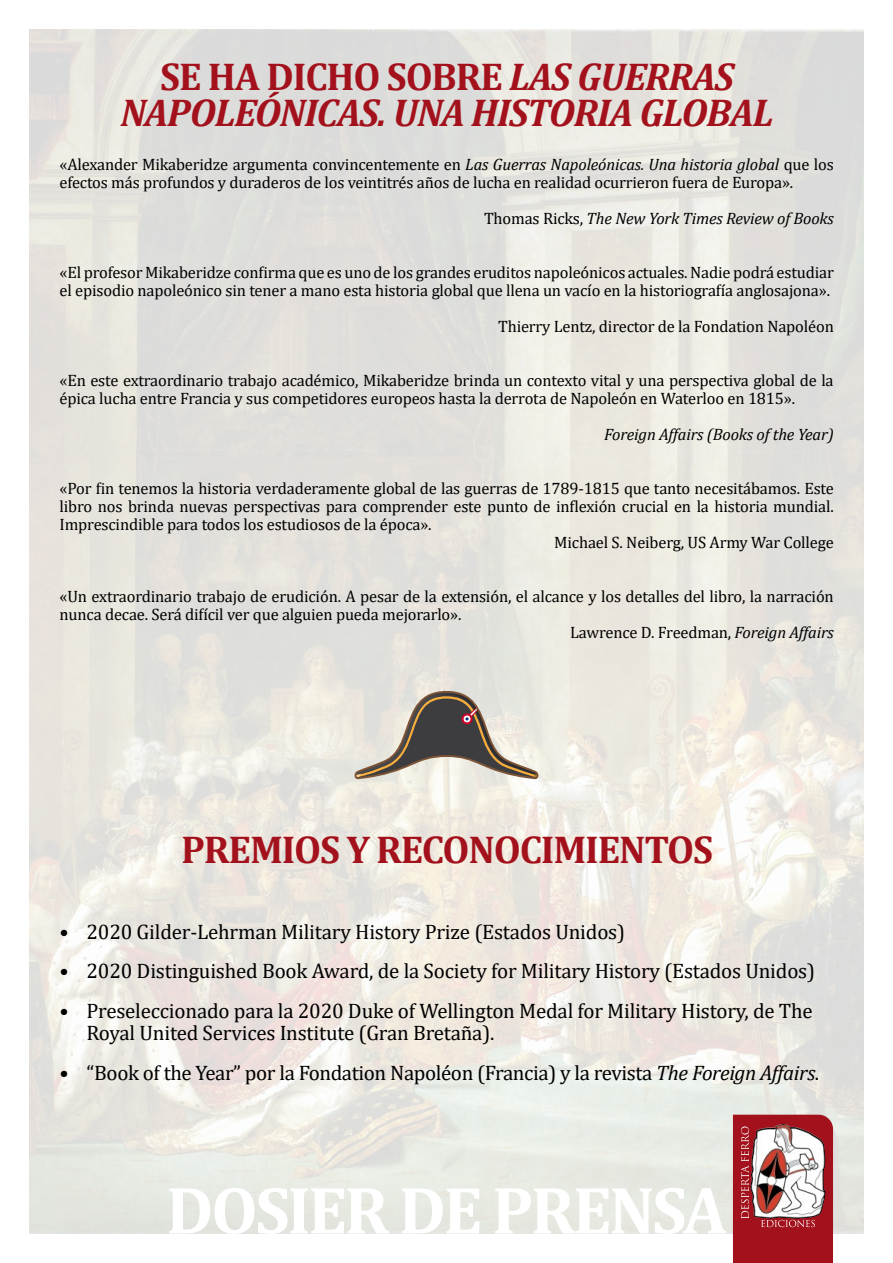
<style>
.page{position:relative;width:893px;height:1263px;background:#fff}
.page>*{position:absolute;margin:0;border:0;box-sizing:border-box;transform-origin:0 0}
.t1{font:700 67.5px "Cambria";letter-spacing:-.04em;color:#fff}
.t2{font:italic 700 39px/36px "Cambria";letter-spacing:-.03em;color:#a3121c;text-align:center}
.t3{font:700 39px "Cambria";letter-spacing:-.03em;color:#a3121c}
.t4{font:21px/22.5px "Cambria";letter-spacing:-.01em;color:#000}
.t5{font:16.5px/18px "Cambria";letter-spacing:-.01em;color:#000}
.t6{font:italic 16.5px "Cambria";letter-spacing:-.01em;color:#000}
.s1{font-style:normal}
.s2{font-style:italic}
</style>
<div class="page">
<img style="left:30px;top:30px;width:833px;height:1203px">
<svg style="left:733px;top:1115px;width:100px;height:148px"></svg>
<svg style="left:354px;top:691px;width:185px;height:88px;background:#afa89f"></svg>
<h2 class="t2" style="left:121px;top:59px;width:654px"><span class="s1">SE HA DICHO SOBRE</span> LAS GUERRAS<br>NAPOLEÓNICAS. UNA HISTORIA GLOBAL</h2>
<p class="t5" style="left:60px;top:156px;width:776px">«Alexander Mikaberidze argumenta convincentemente en <span class="s2">Las Guerras Napoleónicas. Una historia global</span> que los efectos más profundos y duraderos de los veintitrés años de lucha en realidad ocurrieron fuera de Europa».</p>
<p class="t6" style="left:484px;top:213px;width:351px"><span class="s1">Thomas Ricks,</span> The New York Times Review of Books</p>
<p class="t5" style="left:60px;top:263px;width:776px">«El profesor Mikaberidze confirma que es uno de los grandes eruditos napoleónicos actuales. Nadie podrá estudiar el episodio napoleónico sin tener a mano esta historia global que llena un vacío en la historiografía anglosajona».</p>
<p class="t5" style="left:498px;top:317px;width:337px">Thierry Lentz, director de la Fondation Napoléon</p>
<p class="t5" style="left:60px;top:372px;width:776px">«En este extraordinario trabajo académico, Mikaberidze brinda un contexto vital y una perspectiva global de la épica lucha entre Francia y sus competidores europeos hasta la derrota de Napoleón en Waterloo en 1815».</p>
<p class="t6" style="left:604px;top:429px;width:231px">Foreign Affairs (Books of the Year)</p>
<p class="t5" style="left:60px;top:479px;width:776px">«Por fin tenemos la historia verdaderamente global de las guerras de 1789-1815 que tanto necesitábamos. Este</p>
<p class="t5" style="left:60px;top:497px;width:776px">libro nos brinda nuevas perspectivas para comprender este punto de inflexión crucial en la historia mundial.</p>
<p class="t5" style="left:60px;top:515px;width:374px">Imprescindible para todos los estudiosos de la época».</p>
<p class="t5" style="left:554px;top:533px;width:281px">Michael S. Neiberg, US Army War College</p>
<p class="t5" style="left:60px;top:587px;width:776px">«Un extraordinario trabajo de erudición. A pesar de la extensión, el alcance y los detalles del libro, la narración</p>
<p class="t5" style="left:60px;top:605px;width:403px">nunca decae. Será difícil ver que alguien pueda mejorarlo».</p>
<p class="t5" style="left:570px;top:623px;width:265px">Lawrence D. Freedman, <span class="s2">Foreign Affairs</span></p>
<h2 class="t3" style="left:181px;top:829px;width:533px">PREMIOS Y RECONOCIMIENTOS</h2>
<p class="t4" style="left:60px;top:921px;width:567px">• 2020 Gilder-Lehrman Military History Prize (Estados Unidos)</p>
<p class="t4" style="left:60px;top:960px;width:757px">• 2020 Distinguished Book Award, de la Society for Military History (Estados Unidos)</p>
<p class="t4" style="left:87px;top:1000px;width:728px;text-indent:-27px">• Preseleccionado para la 2020 Duke of Wellington Medal for Military History, de The<br>Royal United Services Institute (Gran Bretaña).</p>
<p class="t4" style="left:60px;top:1062px;width:761px">• “Book of the Year” por la Fondation Napoléon (Francia) y la revista <span class="s2">The Foreign Affairs</span>.</p>
<h1 class="t1" style="left:166px;top:1174px;width:562px">DOSIER DE PRENSA</h1>
</div>
